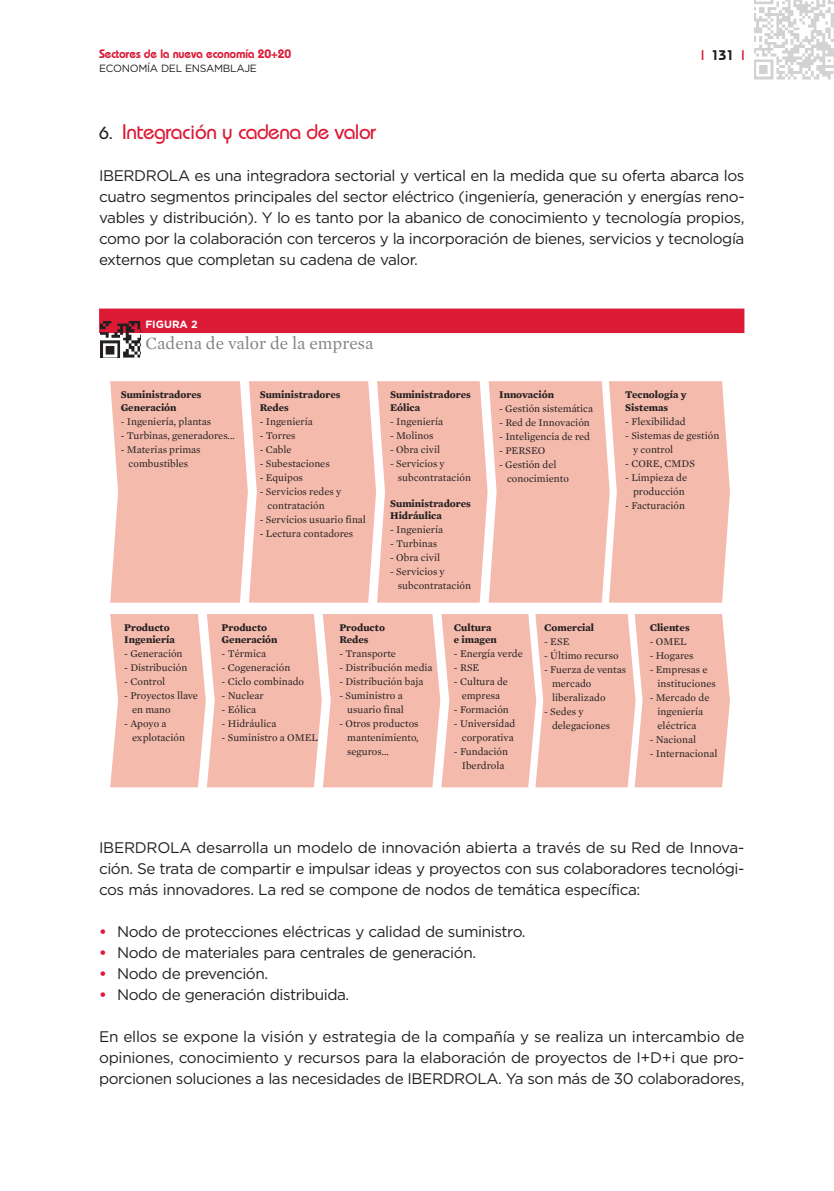
<style>
.page{position:relative;width:834px;height:1191px;background:#fff}
.page>*{position:absolute;margin:0;border:0;box-sizing:border-box;transform-origin:0 0}
.t1{font:500 21px "Bauhaus";letter-spacing:-.02em;color:#dc1a36}
.t2{font:17.5px "Mercury Text G1";color:#808285}
.t3{font:15.4px/21px "Gotham";letter-spacing:-.03em;color:#231f20;text-align:justify}
.t4{font:600 14px "Bauhaus";color:#231f20}
.t5{font:600 12.25px "Bauhaus";letter-spacing:-.02em;color:#dc1a36}
.t6{font:10.5px/14px "Mercury Text G1";color:#231f20}
.t7{font:700 10.5px/12.2px "Mercury Text G2";color:#231f20}
.t8{font:10.5px "Gotham";letter-spacing:-.03em;color:#231f20}
.t9{font:700 10.5px "Gotham";color:#fff}
.s1{color:#dc1a36}
.s2{font-size:17.5px;color:#231f20}
.s3{font-weight:700;color:#dc1a36}
</style>
<div class="page">
<div style="left:99px;top:308px;width:645px;height:25px;background:#dc1a36"></div>
<svg style="left:110px;top:614px;width:619px;height:173px;background:#f4bfb2"></svg>
<svg style="left:110px;top:381px;width:619px;height:221px;background:#f4beb1"></svg>
<img style="left:101px;top:321px;width:39px;height:36px">
<img style="left:754px;top:0;width:79px;height:80px">
<p class="t5" style="left:99px;top:50px;width:194px">Sectores de la nueva economía 20+20</p>
<h3 class="t4" style="left:701px;top:50px;width:45px"><span class="s1">|</span> 131 <span class="s1">|</span></h3>
<p class="t8" style="left:99px;top:65px;width:159px">ECONOMÍA DEL ENSAMBLAJE</p>
<h1 class="t1" style="left:99px;top:124px;width:278px"><span class="s2">6.</span> Integración y cadena de valor</h1>
<p class="t3" style="left:99px;top:166px;width:647px">IBERDROLA es una integradora sectorial y vertical en la medida que su oferta abarca los cuatro segmentos principales del sector eléctrico (ingeniería, generación y energías reno&shy;vables y distribución). Y lo es tanto por la abanico de conocimiento y tecnología propios, como por la colaboración con terceros y la incorporación de bienes, servicios y tecnología externos que completan su cadena de valor.</p>
<p class="t9" style="left:145px;top:320px;width:54px">FIGURA 2</p>
<h2 class="t2" style="left:145px;top:336px;width:229px">Cadena de valor de la empresa</h2>
<p class="t7" style="left:121px;top:389px;width:82px">Suministradores<br>Generación</p>
<p class="t6" style="left:121px;top:415px;width:92px">- Ingeniería, plantas</p>
<p class="t6" style="left:121px;top:429px;width:116px">- Turbinas, generadores...</p>
<p class="t6" style="left:121px;top:443px;width:81px;text-align:center">- Materias primas combustibles</p>
<p class="t7" style="left:260px;top:389px;width:82px">Suministradores<br>Redes</p>
<p class="t6" style="left:260px;top:415px;width:55px">- Ingeniería</p>
<p class="t6" style="left:260px;top:429px;width:37px">- Torres</p>
<p class="t6" style="left:260px;top:443px;width:33px">- Cable</p>
<p class="t6" style="left:260px;top:457px;width:71px">- Subestaciones</p>
<p class="t6" style="left:260px;top:471px;width:45px">- Equipos</p>
<p class="t6" style="left:267px;top:485px;width:75px;text-indent:-8px">- Servicios redes y contratación</p>
<p class="t6" style="left:260px;top:513px;width:108px">- Servicios usuario final</p>
<p class="t6" style="left:260px;top:527px;width:95px">- Lectura contadores</p>
<p class="t7" style="left:390px;top:389px;width:82px">Suministradores<br>Eólica</p>
<p class="t6" style="left:390px;top:415px;width:55px">- Ingeniería</p>
<p class="t6" style="left:390px;top:429px;width:45px">- Molinos</p>
<p class="t6" style="left:390px;top:443px;width:52px">- Obra civil</p>
<p class="t6" style="left:398px;top:457px;width:74px;text-indent:-8px">- Servicios y subcontratación</p>
<p class="t7" style="left:390px;top:498px;width:82px">Suministradores<br>Hidráulica</p>
<p class="t6" style="left:390px;top:523px;width:55px">- Ingeniería</p>
<p class="t6" style="left:390px;top:537px;width:48px">- Turbinas</p>
<p class="t6" style="left:390px;top:551px;width:52px">- Obra civil</p>
<p class="t6" style="left:398px;top:565px;width:74px;text-indent:-8px">- Servicios y subcontratación</p>
<p class="t7" style="left:499px;top:389px;width:56px">Innovación</p>
<p class="t6" style="left:499px;top:402px;width:95px">- Gestión sistemática</p>
<p class="t6" style="left:499px;top:416px;width:92px">- Red de Innovación</p>
<p class="t6" style="left:499px;top:430px;width:92px">- Inteligencia de red</p>
<p class="t6" style="left:499px;top:444px;width:48px">- PERSEO</p>
<p class="t6" style="left:507px;top:458px;width:63px;text-indent:-8px">- Gestión del conocimiento</p>
<p class="t7" style="left:625px;top:389px;width:63px">Tecnología y<br>Sistemas</p>
<p class="t6" style="left:625px;top:415px;width:62px">- Flexibilidad</p>
<p class="t6" style="left:633px;top:429px;width:88px;text-indent:-8px">- Sistemas de gestión y control</p>
<p class="t6" style="left:625px;top:457px;width:71px">- CORE, CMDS</p>
<p class="t6" style="left:625px;top:471px;width:63px;text-align:center">- Limpieza de producción</p>
<p class="t6" style="left:625px;top:499px;width:61px">- Facturación</p>
<p class="t7" style="left:124px;top:622px;width:52px">Producto<br>Ingeniería</p>
<p class="t6" style="left:124px;top:647px;width:60px">- Generación</p>
<p class="t6" style="left:124px;top:661px;width:65px">- Distribución</p>
<p class="t6" style="left:124px;top:675px;width:43px">- Control</p>
<p class="t6" style="left:132px;top:689px;width:67px;text-indent:-8px">- Proyectos llave en mano</p>
<p class="t6" style="left:132px;top:717px;width:54px;text-indent:-8px">- Apoyo a explotación</p>
<p class="t7" style="left:221px;top:622px;width:57px">Producto<br>Generación</p>
<p class="t6" style="left:221px;top:647px;width:46px">- Térmica</p>
<p class="t6" style="left:221px;top:661px;width:70px">- Cogeneración</p>
<p class="t6" style="left:221px;top:675px;width:84px">- Ciclo combinado</p>
<p class="t6" style="left:221px;top:689px;width:44px">- Nuclear</p>
<p class="t6" style="left:221px;top:703px;width:36px">- Eólica</p>
<p class="t6" style="left:221px;top:717px;width:56px">- Hidráulica</p>
<p class="t6" style="left:221px;top:731px;width:98px">- Suministro a OMEL</p>
<p class="t7" style="left:339px;top:622px;width:47px">Producto<br>Redes</p>
<p class="t6" style="left:339px;top:647px;width:58px">- Transporte</p>
<p class="t6" style="left:339px;top:661px;width:95px">- Distribución media</p>
<p class="t6" style="left:339px;top:675px;width:85px">- Distribución baja</p>
<p class="t6" style="left:339px;top:689px;width:66px;text-align:right">- Suministro a usuario final</p>
<p class="t6" style="left:347px;top:717px;width:73px;text-align:justify;text-indent:-8px">- Otros productos mantenimiento, seguros...</p>
<p class="t7" style="left:454px;top:622px;width:44px">Cultura e imagen</p>
<p class="t6" style="left:454px;top:647px;width:70px">- Energía verde</p>
<p class="t6" style="left:454px;top:661px;width:27px">- RSE</p>
<p class="t6" style="left:454px;top:675px;width:56px;text-align:center">- Cultura de empresa</p>
<p class="t6" style="left:454px;top:703px;width:56px">- Formación</p>
<p class="t6" style="left:454px;top:717px;width:63px;text-align:right">- Universidad corporativa</p>
<p class="t6" style="left:454px;top:745px;width:56px;text-align:center">- Fundación<br>Iberdrola</p>
<p class="t7" style="left:544px;top:622px;width:52px">Comercial</p>
<p class="t6" style="left:544px;top:635px;width:27px">- ESE</p>
<p class="t6" style="left:544px;top:649px;width:76px">- Último recurso</p>
<p class="t6" style="left:552px;top:663px;width:76px;text-indent:-8px">- Fuerza de ventas mercado liberalizado</p>
<p class="t6" style="left:552px;top:705px;width:60px;text-indent:-8px">- Sedes y delegaciones</p>
<p class="t7" style="left:649px;top:622px;width:41px">Clientes</p>
<p class="t6" style="left:649px;top:635px;width:38px">- OMEL</p>
<p class="t6" style="left:649px;top:649px;width:45px">- Hogares</p>
<p class="t6" style="left:657px;top:663px;width:60px;text-indent:-8px">- Empresas e instituciones</p>
<p class="t6" style="left:649px;top:691px;width:61px;text-align:center">- Mercado de ingeniería eléctrica</p>
<p class="t6" style="left:649px;top:733px;width:48px">- Nacional</p>
<p class="t6" style="left:649px;top:747px;width:69px">- Internacional</p>
<p class="t3" style="left:99px;top:838px;width:646px">IBERDROLA desarrolla un modelo de innovación abierta a través de su Red de Innova&shy;ción. Se trata de compartir e impulsar ideas y proyectos con sus colaboradores tecnológi&shy;cos más innovadores. La red se compone de nodos de temática específica:</p>
<h3 class="t3" style="left:99px;top:922px;width:428px"><span class="s3">•</span> Nodo de protecciones eléctricas y calidad de suministro.</h3>
<h3 class="t3" style="left:99px;top:943px;width:378px"><span class="s3">•</span> Nodo de materiales para centrales de generación.</h3>
<h3 class="t3" style="left:99px;top:964px;width:170px"><span class="s3">•</span> Nodo de prevención.</h3>
<h3 class="t3" style="left:99px;top:985px;width:252px"><span class="s3">•</span> Nodo de generación distribuida.</h3>
<p class="t3" style="left:99px;top:1027px;width:646px">En ellos se expone la visión y estrategia de la compañía y se realiza un intercambio de opiniones, conocimiento y recursos para la elaboración de proyectos de I+D+i que pro&shy;porcionen soluciones a las necesidades de IBERDROLA. Ya son más de 30 colaboradores,</p>
</div>
